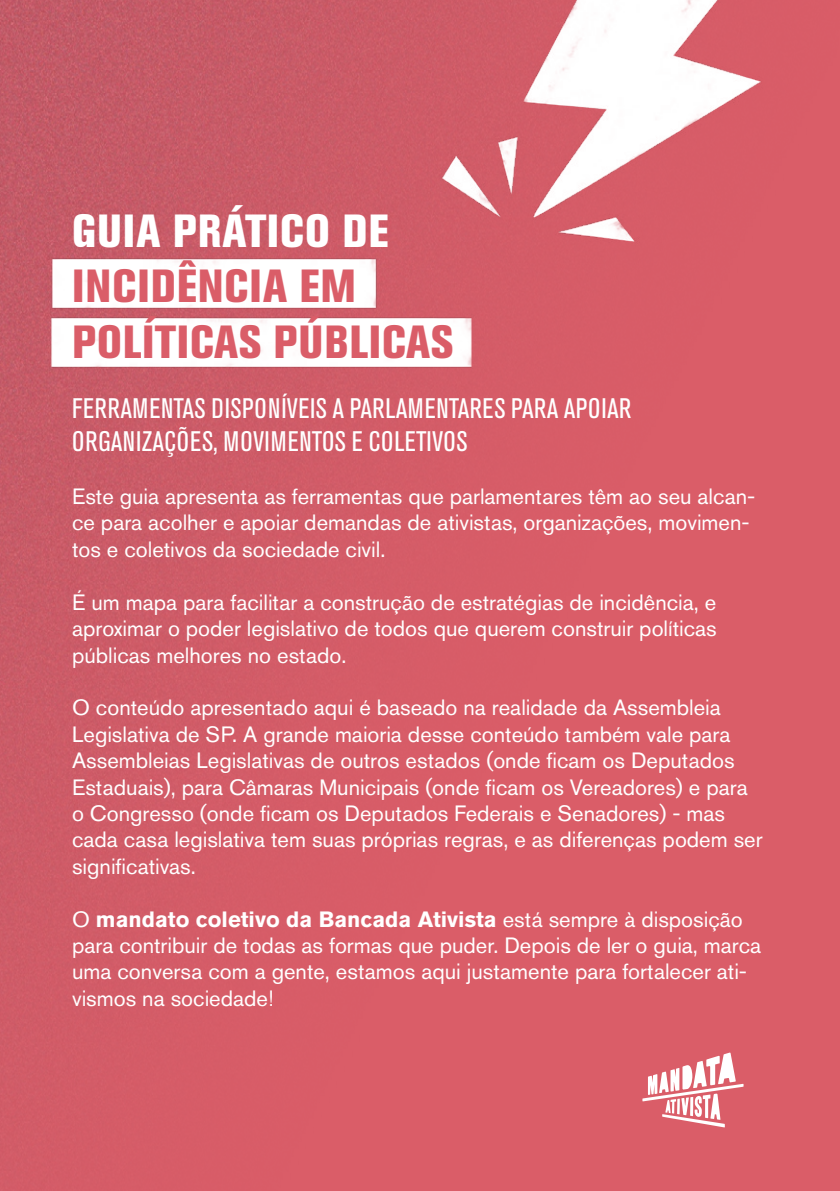
<style>
.page{position:relative;width:840px;height:1191px;background:#fff}
.page>*{position:absolute;margin:0;border:0;box-sizing:border-box;transform-origin:0 0}
.t1{font:800 condensed 46px/55.2px "Akzidenz Grotesk Pro";letter-spacing:.02em;color:#da5d68}
.t2{font:800 condensed 46px "Akzidenz Grotesk Pro";letter-spacing:.02em;color:#fff}
.t3{font:condensed 28px/33.6px "Akzidenz Grotesk Pro";letter-spacing:.02em;color:#fff}
.t4{font:22px/26.4px "Akzidenz Grotesk Pro";color:#fff}
.s1{font-weight:700}
</style>
<div class="page">
<img style="left:0;top:0;width:839px;height:1191px">
<img style="left:424px;top:0;width:367px;height:267px">
<img style="left:38px;top:314px;width:445px;height:59px">
<img style="left:42px;top:255px;width:343px;height:59px">
<svg style="left:642px;top:1052px;width:101px;height:75px"></svg>
<h1 class="t2" style="left:72px;top:201px;width:318px">GUIA PRÁTICO DE</h1>
<h1 class="t1" style="left:72px;top:258px;width:382px">INCIDÊNCIA EM<br>POLÍTICAS PÚBLICAS</h1>
<p class="t3" style="left:72px;top:390px;width:560px">FERRAMENTAS DISPONÍVEIS A PARLAMENTARES PARA APOIAR<br>ORGANIZAÇÕES, MOVIMENTOS E COLETIVOS</p>
<p class="t4" style="left:72px;top:483px;width:684px">Este guia apresenta as ferramentas que parlamentares têm ao seu alcan&shy;ce para acolher e apoiar demandas de ativistas, organizações, movimen&shy;tos e coletivos da sociedade civil.</p>
<p class="t4" style="left:72px;top:589px;width:646px;text-align:justify">É um mapa para facilitar a construção de estratégias de incidência, e aproximar o poder legislativo de todos que querem construir políticas públicas melhores no estado.</p>
<p class="t4" style="left:72px;top:694px;width:691px">O conteúdo apresentado aqui é baseado na realidade da Assembleia Legislativa de SP. A grande maioria desse conteúdo também vale para Assembleias Legislativas de outros estados (onde ficam os Deputados Estaduais), para Câmaras Municipais (onde ficam os Vereadores) e para o Congresso (onde ficam os Deputados Federais e Senadores) - mas cada casa legislativa tem suas próprias regras, e as diferenças podem ser significativas.</p>
<p class="t4" style="left:72px;top:905px;width:690px">O <span class="s1">mandato coletivo da Bancada Ativista</span> está sempre à disposição para contribuir de todas as formas que puder. Depois de ler o guia, marca uma conversa com a gente, estamos aqui justamente para fortalecer ati&shy;vismos na sociedade!</p>
</div>
